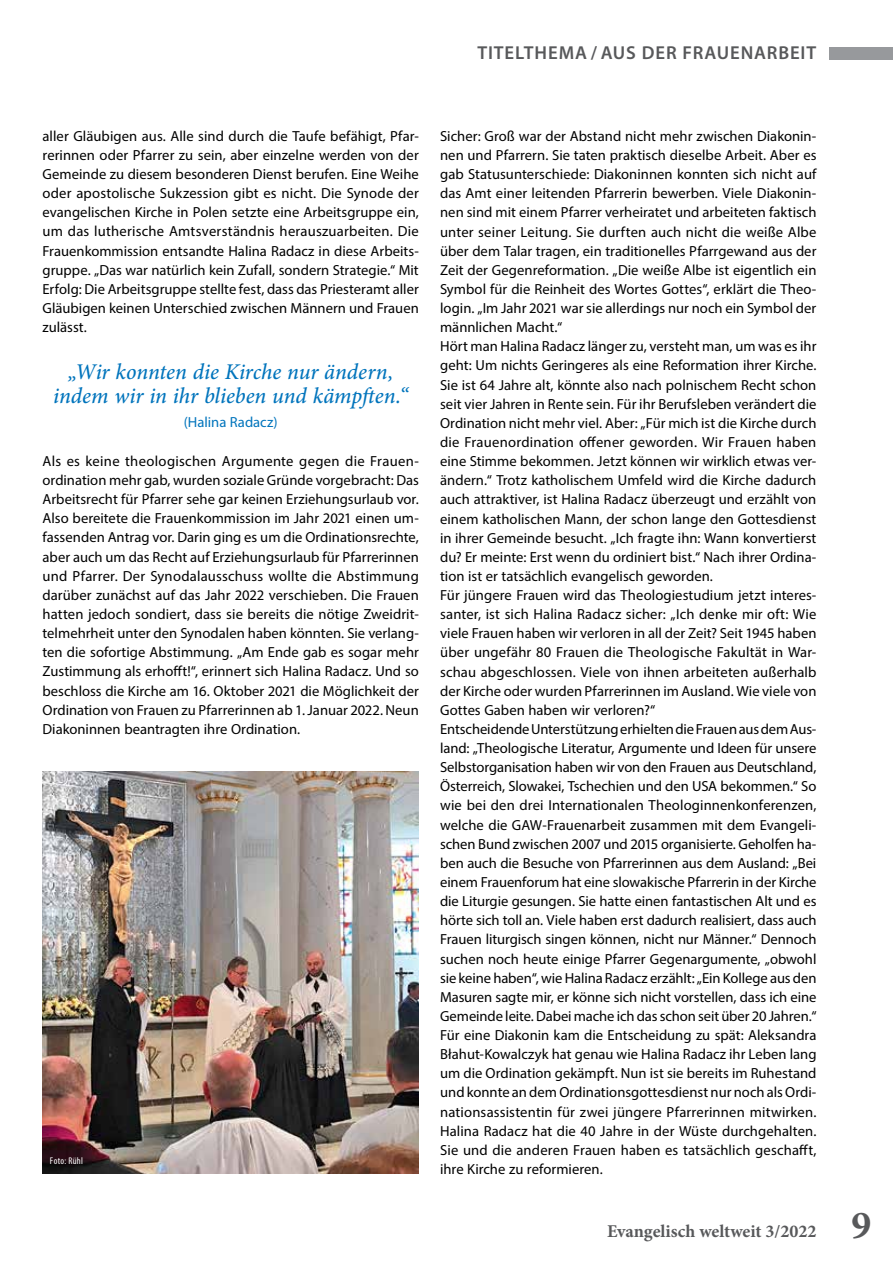
<style>
.page{position:relative;width:893px;height:1263px;background:#fff}
.page>*{position:absolute;margin:0;border:0;box-sizing:border-box;transform-origin:0 0}
.t1{font:italic 500 22.5px/24px "Minion Pro";letter-spacing:-.005em;color:#0074bc;text-align:center}
.t2{font:600 18.75px "Myriad Pro";letter-spacing:.045em;color:#58595b}
.t3{font:700 18px "Minion Pro";letter-spacing:-.005em;color:#58595b}
.t4{font:14.7px/19.2px "Myriad Pro";color:#000;text-align:justify}
.t5{font:14.7px "Myriad Pro";color:#0074bc}
.t6{font:condensed 9.75px "Myriad Pro";letter-spacing:.035em;color:#fff}
.s1{font-size:39.75px}
</style>
<div class="page">
<div style="left:829px;top:47px;width:64px;height:13px;background:#97999c"></div>
<img style="left:43px;top:772px;width:376px;height:401px">
<p class="t2" style="left:477px;top:41px;width:340px">TITELTHEMA / AUS DER FRAUENARBEIT</p>
<p class="t4" style="left:43px;top:126px;width:378px">aller Gläubigen aus. Alle sind durch die Taufe befähigt, Pfar&shy;rerinnen oder Pfarrer zu sein, aber einzelne werden von der Gemeinde zu diesem besonderen Dienst berufen. Eine Weihe oder apostolische Sukzession gibt es nicht. Die Synode der evangelischen Kirche in Polen setzte eine Arbeitsgruppe ein, um das lutherische Amtsverständnis herauszuarbeiten. Die Frauenkommission entsandte Halina Radacz in diese Arbeits&shy;gruppe. „Das war natürlich kein Zufall, sondern Strategie.“ Mit Erfolg: Die Arbeitsgruppe stellte fest, dass das Priesteramt aller Gläubigen keinen Unterschied zwischen Männern und Frauen zulässt.</p>
<h1 class="t1" style="left:53px;top:360px;width:357px">„Wir konnten die Kirche nur ändern, indem wir in ihr blieben und kämpften.“</h1>
<p class="t5" style="left:184px;top:413px;width:95px">(Halina Radacz)</p>
<p class="t4" style="left:43px;top:451px;width:378px">Als es keine theologischen Argumente gegen die Frauen&shy;ordination mehr gab, wurden soziale Gründe vorgebracht: Das Arbeitsrecht für Pfarrer sehe gar keinen Erziehungsurlaub vor.<br>Also bereitete die Frauenkommission im Jahr 2021 einen um&shy;fassenden Antrag vor. Darin ging es um die Ordinationsrechte, aber auch um das Recht auf Erziehungsurlaub für Pfarrerinnen und Pfarrer. Der Synodalausschuss wollte die Abstimmung darüber zunächst auf das Jahr 2022 verschieben. Die Frauen hatten jedoch sondiert, dass sie bereits die nötige Zweidrit&shy;telmehrheit unter den Synodalen haben könnten. Sie verlang&shy;ten die sofortige Abstimmung. „Am Ende gab es sogar mehr Zustimmung als erhofft!“, erinnert sich Halina Radacz. Und so beschloss die Kirche am 16. Oktober 2021 die Möglichkeit der Ordination von Frauen zu Pfarrerinnen ab 1. Januar 2022. Neun Diakoninnen beantragten ihre Ordination.</p>
<p class="t6" style="left:50px;top:1155px;width:35px">Foto: Rühl</p>
<p class="t4" style="left:440px;top:126px;width:378px;text-align:left">Sicher: Groß war der Abstand nicht mehr zwischen Diakonin&shy;nen und Pfarrern. Sie taten praktisch dieselbe Arbeit. Aber es gab Statusunterschiede: Diakoninnen konnten sich nicht auf das Amt einer leitenden Pfarrerin bewerben. Viele Diakonin&shy;nen sind mit einem Pfarrer verheiratet und arbeiteten faktisch unter seiner Leitung. Sie durften auch nicht die weiße Albe über dem Talar tragen, ein traditionelles Pfarrgewand aus der Zeit der Gegenreformation. „Die weiße Albe ist eigentlich ein Symbol für die Reinheit des Wortes Gottes“, erklärt die Theo&shy;login. „Im Jahr 2021 war sie allerdings nur noch ein Symbol der männlichen Macht.“<br>Hört man Halina Radacz länger zu, versteht man, um was es ihr geht: Um nichts Geringeres als eine Reformation ihrer Kirche.<br>Sie ist 64 Jahre alt, könnte also nach polnischem Recht schon seit vier Jahren in Rente sein. Für ihr Berufsleben verändert die Ordination nicht mehr viel. Aber: „Für mich ist die Kirche durch die Frauenordination offener geworden. Wir Frauen haben eine Stimme bekommen. Jetzt können wir wirklich etwas ver&shy;ändern.“ Trotz katholischem Umfeld wird die Kirche dadurch auch attraktiver, ist Halina Radacz überzeugt und erzählt von einem katholischen Mann, der schon lange den Gottesdienst in ihrer Gemeinde besucht. „Ich fragte ihn: Wann konvertierst du? Er meinte: Erst wenn du ordiniert bist.“ Nach ihrer Ordina&shy;tion ist er tatsächlich evangelisch geworden.<br>Für jüngere Frauen wird das Theologiestudium jetzt interes&shy;santer, ist sich Halina Radacz sicher: „Ich denke mir oft: Wie viele Frauen haben wir verloren in all der Zeit? Seit 1945 haben über ungefähr 80 Frauen die Theologische Fakultät in War&shy;schau abgeschlossen. Viele von ihnen arbeiteten außerhalb der Kirche oder wurden Pfarrerinnen im Ausland. Wie viele von Gottes Gaben haben wir verloren?“<br>Entscheidende Unterstützung erhielten die Frauen aus dem Aus&shy;land: „Theologische Literatur, Argumente und Ideen für unsere Selbstorganisation haben wir von den Frauen aus Deutschland, Österreich, Slowakei, Tschechien und den USA bekommen.“ So wie bei den drei Internationalen Theologinnenkonferenzen, welche die GAW-Frauenarbeit zusammen mit dem Evangeli&shy;schen Bund zwischen 2007 und 2015 organisierte. Geholfen ha&shy;ben auch die Besuche von Pfarrerinnen aus dem Ausland: „Bei einem Frauenforum hat eine slowakische Pfarrerin in der Kirche die Liturgie gesungen. Sie hatte einen fantastischen Alt und es hörte sich toll an. Viele haben erst dadurch realisiert, dass auch Frauen liturgisch singen können, nicht nur Männer.“ Dennoch suchen noch heute einige Pfarrer Gegenargumente, „obwohl sie keine haben“, wie Halina Radacz erzählt: „Ein Kollege aus den Masuren sagte mir, er könne sich nicht vorstellen, dass ich eine Gemeinde leite. Dabei mache ich das schon seit über 20 Jahren.“ Für eine Diakonin kam die Entscheidung zu spät: Aleksandra Błahut-Kowalczyk hat genau wie Halina Radacz ihr Leben lang um die Ordination gekämpft. Nun ist sie bereits im Ruhestand und konnte an dem Ordinationsgottesdienst nur noch als Ordi&shy;nationsassistentin für zwei jüngere Pfarrerinnen mitwirken.<br>Halina Radacz hat die 40 Jahre in der Wüste durchgehalten.<br>Sie und die anderen Frauen haben es tatsächlich geschafft, ihre Kirche zu reformieren.</p>
<p class="t3" style="left:607px;top:1219px;width:266px">Evangelisch weltweit 3/2022 <span class="s1">9</span></p>
</div>
